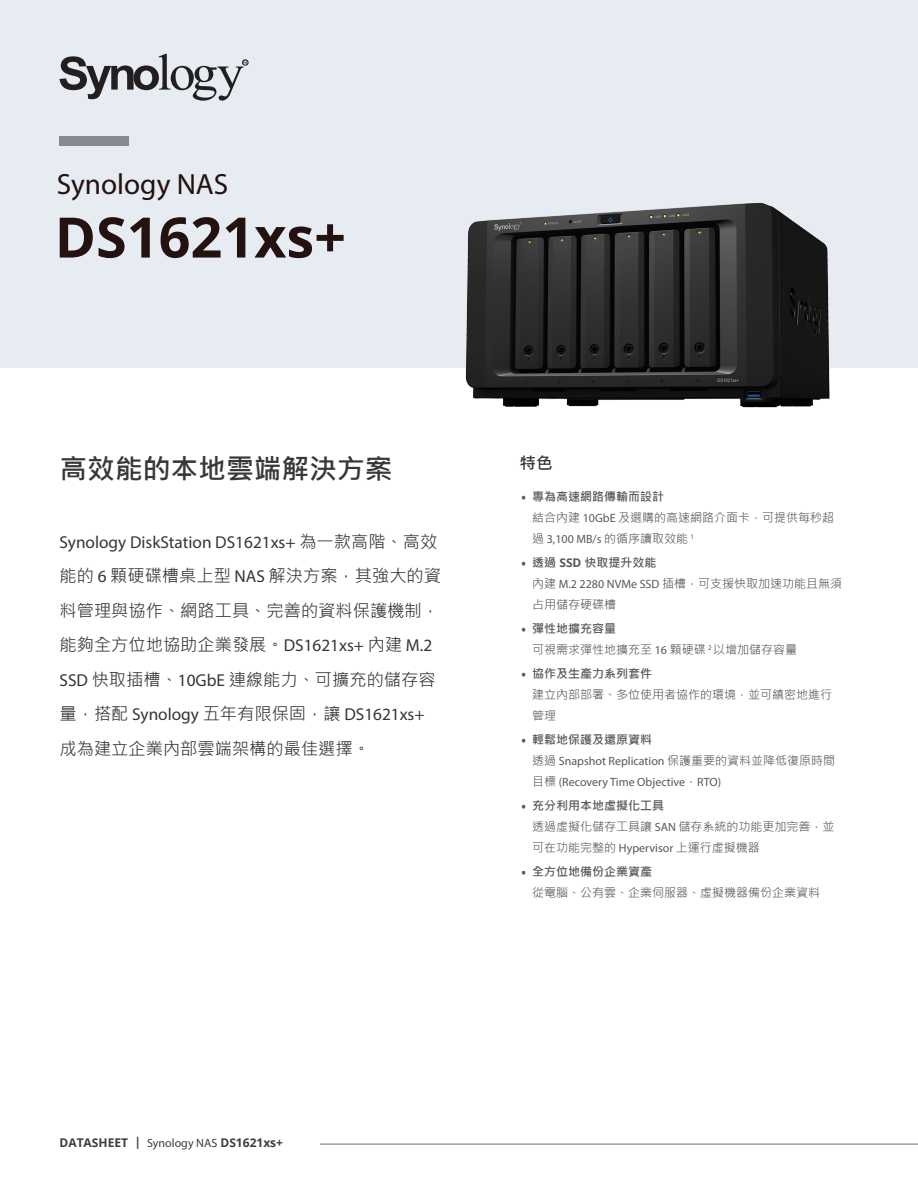
<style>
.page{position:relative;width:918px;height:1188px;background:#fff}
.page>*{position:absolute;margin:0;border:0;box-sizing:border-box;transform-origin:0 0}
.Model_Name{font:700 55.8px "Open Sans";color:#23120f}
.Product_Type{font:29.25px "Myriad Pro";color:#23120f}
.Introduction_Title{font:700 27.75px "Microsoft Jheng Hei";color:#383839}
.Introduction{font:17.25px/34.5px "Microsoft Jheng Hei";color:#383432}
.Selling_Title{font:700 16.5px "Microsoft Jheng Hei";color:#383839}
.t1{font:12px/21px "Microsoft Jheng Hei";color:#57585a}
.t2{font:12px/21px "Myriad Pro";color:#57585a}
.t3{font:700 12px "Open Sans";color:#3e3e3f}
.s1{font-family:"Myriad Pro"}
.s2{font-family:"Open Sans";font-weight:700}
.s3{font-weight:700}
.s4{font-family:"Microsoft Jheng Hei";font-weight:700}
.s5{font-family:"Microsoft Jheng Hei"}
.s6{font-family:"Myriad Pro";font-weight:400}
</style>
<div class="page">
<hr style="left:321px;top:1144px;width:597px;height:1px;background:#6c6d70">
<div style="left:0;top:0;width:918px;height:368px;background:#e6ecf2"></div>
<div style="left:60px;top:136px;width:69px;height:10px;background:#868a8e"></div>
<svg style="left:60px;top:54px;width:188px;height:47px"></svg>
<img style="left:465px;top:202px;width:365px;height:205px">
<p class="Product_Type" style="left:57px;top:166px;width:173px">Synology NAS</p>
<p class="Model_Name" style="left:55px;top:198px;width:293px">DS1621xs+</p>
<p class="Introduction_Title" style="left:60px;top:451px;width:334px">高效能的本地雲端解決方案</p>
<p class="Introduction" style="left:60px;top:524px;width:383px"><span class="s1">Synology DiskStation DS1621xs+</span> 為一款高階、高效能的 <span class="s1">6</span> 顆硬碟槽桌上型 <span class="s1">NAS</span> 解決方案，其強大的資料管理與協作、網路工具、完善的資料保護機制，能夠全方位地協助企業發展。<span class="s1">DS1621xs+</span> 內建 <span class="s1">M.2<br>SSD</span> 快取插槽、<span class="s1">10GbE</span> 連線能力、可擴充的儲存容量，搭配 <span class="s1">Synology</span> 五年有限保固，讓 <span class="s1">DS1621xs+</span>成為建立企業內部雲端架構的最佳選擇。</p>
<p class="Selling_Title" style="left:520px;top:453px;width:34px">特色</p>
<p class="t1" style="left:532px;top:486px;width:303px;text-indent:-11px"><span class="s2">•</span> <span class="s3">專為高速網路傳輸而設計<br></span>結合內建 <span class="s1">10GbE</span> 及選購的高速網路介面卡，可提供每秒超過 <span class="s1">3,100 MB/s</span> 的循序讀取效能 <sup>1</sup></p>
<p class="t1" style="left:532px;top:552px;width:311px;text-indent:-11px"><span class="s2">•</span> <span class="s3">透過</span> <span class="s2">SSD</span> <span class="s3">快取提升效能<br></span>內建 <span class="s1">M.2 2280 NVMe SSD</span> 插槽，可支援快取加速功能且無須占用儲存硬碟槽</p>
<p class="t1" style="left:532px;top:618px;width:267px;text-indent:-11px"><span class="s2">•</span> <span class="s3">彈性地擴充容量<br></span>可視需求彈性地擴充至 <span class="s1">16</span> 顆硬碟 <sup>2</sup> 以增加儲存容量</p>
<p class="t1" style="left:532px;top:663px;width:301px;text-indent:-11px"><span class="s2">•</span> <span class="s3">協作及生產力系列套件<br></span>建立內部部署、多位使用者協作的環境，並可縝密地進行管理</p>
<p class="t2" style="left:532px;top:729px;width:304px;text-indent:-11px"><span class="s2">•</span> <span class="s4">輕鬆地保護及還原資料<br></span><span class="s5">透過</span> Snapshot Replication <span class="s5">保護重要的資料並降低復原時間目標</span> (Recovery Time Objective<span class="s5">，</span>RTO)</p>
<p class="t1" style="left:532px;top:795px;width:304px;text-indent:-11px"><span class="s2">•</span> <span class="s3">充分利用本地虛擬化工具<br></span>透過虛擬化儲存工具讓 <span class="s1">SAN</span> 儲存系統的功能更加完善，並可在功能完整的 <span class="s1">Hypervisor</span> 上運行虛擬機器</p>
<p class="t1" style="left:532px;top:861px;width:289px;text-indent:-11px"><span class="s2">•</span> <span class="s3">全方位地備份企業資產<br></span>從電腦、公有雲、企業伺服器、虛擬機器備份企業資料</p>
<p class="t3" style="left:60px;top:1134px;width:225px">DATASHEET | <span class="s6">Synology NAS</span> DS1621xs+</p>
</div>
